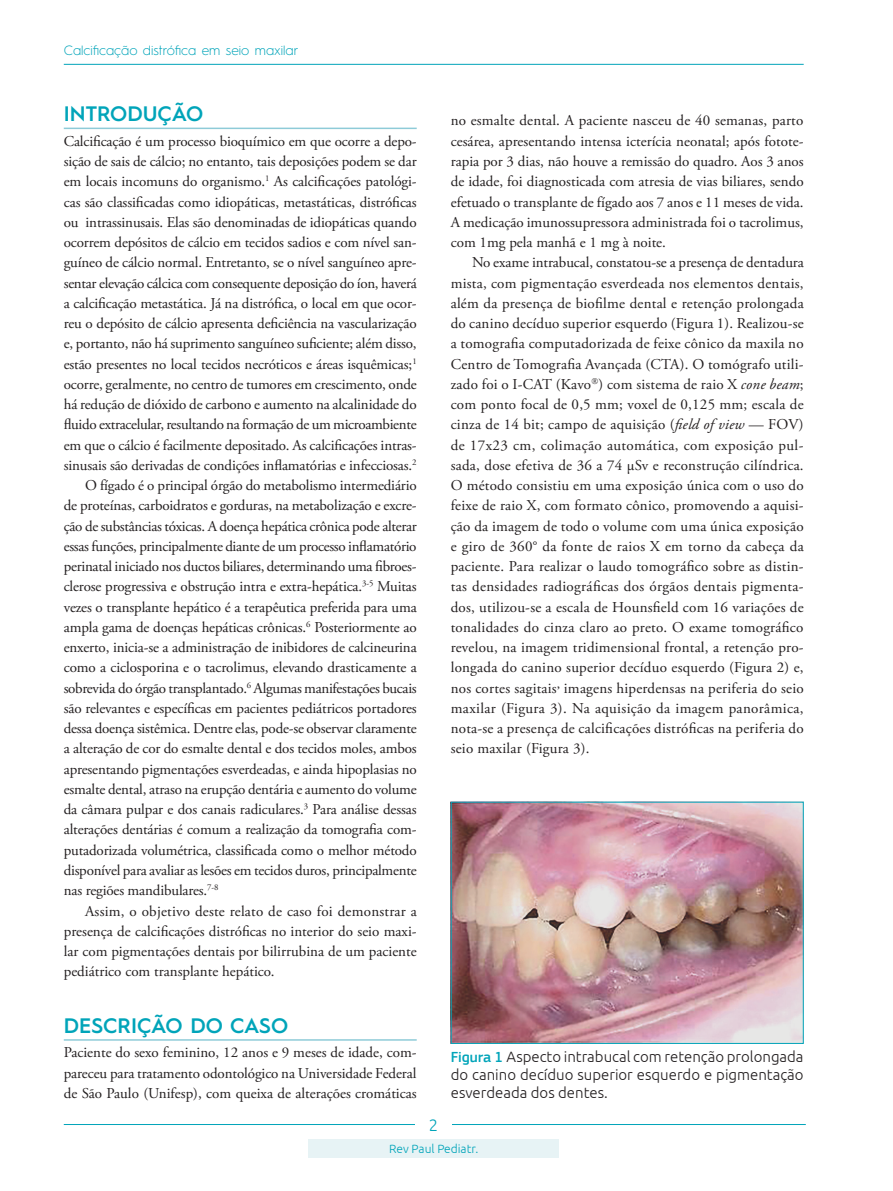
<style>
.page{position:relative;width:893px;height:1191px;background:#fff}
.page>*{position:absolute;margin:0;border:0;box-sizing:border-box;transform-origin:0 0}
.zp_Sub_1{font:600 21px "Hurme Geometric Sans 1";color:#00a4b9}
.t1{font:300 16.5px "Ubuntu";color:#00a4b9}
.zp_Texto{font:15px/20.2px "Adobe Garamond Pro";color:#231f20;text-align:justify}
.zp_texto_primeiro_pa{font:15px/20.2px "Adobe Garamond Pro";color:#231f20;text-align:justify}
.zp_Tit_Tabelas_Figur{font:300 15px/18px "Ubuntu";color:#231f20;text-align:justify}
.t2{font:300 13.5px "Hurme Geometric Sans 1";color:#00a4b9}
.zp_Rodapé{font:300 12px "Ubuntu";color:#00a4b9}
.s1{font-style:italic}
.s2{font-family:"PF Square Sans Pro";font-weight:500;color:#00a4b9}
</style>
<div class="page">
<hr style="left:64px;top:64px;width:740px;height:1px;background:#00a4b9">
<hr style="left:64px;top:1124px;width:742px;height:1px;background:#00a4b9">
<div style="left:415px;top:1111px;width:37px;height:25px;background:#fff"></div>
<hr style="left:64px;top:128px;width:353px;height:1px;background:#8ecbd8">
<hr style="left:64px;top:1039px;width:353px;height:1px;background:#8ecbd8">
<img style="left:453px;top:803px;width:349px;height:238px">
<div style="left:451px;top:801px;width:353px;height:242px;border:1px solid #00a4b9"></div>
<div style="left:309px;top:1138px;width:250px;height:19px;background:#e7f3f5"></div>
<p class="t2" style="left:64px;top:41px;width:236px">Calcificação distrófica em seio maxilar</p>
<p class="zp_Sub_1" style="left:64px;top:99px;width:141px">INTRODUÇÃO</p>
<p class="zp_texto_primeiro_pa" style="left:64px;top:131px;width:355px">Calcificação é um processo bioquímico em que ocorre a depo&shy;sição de sais de cálcio; no entanto, tais deposições podem se dar em locais incomuns do organismo.<sup>1</sup> As calcificações patológi&shy;cas são classificadas como idiopáticas, metastáticas, distróficas ou intrassinusais. Elas são denominadas de idiopáticas quando ocorrem depósitos de cálcio em tecidos sadios e com nível san&shy;guíneo de cálcio normal. Entretanto, se o nível sanguíneo apre&shy;sentar elevação cálcica com consequente deposição do íon, haverá a calcificação metastática. Já na distrófica, o local em que ocor&shy;reu o depósito de cálcio apresenta deficiência na vascularização e, portanto, não há suprimento sanguíneo suficiente; além disso, estão presentes no local tecidos necróticos e áreas isquêmicas;<sup>1 </sup>ocorre, geralmente, no centro de tumores em crescimento, onde há redução de dióxido de carbono e aumento na alcalinidade do fluido extracelular, resultando na formação de um microambiente em que o cálcio é facilmente depositado. As calcificações intras&shy;sinusais são derivadas de condições inflamatórias e infecciosas.<sup>2</sup></p>
<p class="zp_Texto" style="left:64px;top:476px;width:355px;text-indent:21px">O fígado é o principal órgão do metabolismo intermediário de proteínas, carboidratos e gorduras, na metabolização e excre&shy;ção de substâncias tóxicas. A doença hepática crônica pode alterar essas funções, principalmente diante de um processo inflamatório perinatal iniciado nos ductos biliares, determinando uma fibroes&shy;clerose progressiva e obstrução intra e extra-hepática.<sup>3-5</sup> Muitas vezes o transplante hepático é a terapêutica preferida para uma ampla gama de doenças hepáticas crônicas.<sup>6</sup> Posteriormente ao enxerto, inicia-se a administração de inibidores de calcineurina como a ciclosporina e o tacrolimus, elevando drasticamente a sobrevida do órgão transplantado.<sup>6</sup> Algumas manifestações bucais são relevantes e específicas em pacientes pediátricos portadores dessa doença sistêmica. Dentre elas, pode-se observar claramente a alteração de cor do esmalte dental e dos tecidos moles, ambos apresentando pigmentações esverdeadas, e ainda hipoplasias no esmalte dental, atraso na erupção dentária e aumento do volume da câmara pulpar e dos canais radiculares.<sup>3</sup> Para análise dessas alterações dentárias é comum a realização da tomografia com&shy;putadorizada volumétrica, classificada como o melhor método disponível para avaliar as lesões em tecidos duros, principalmente nas regiões mandibulares.<sup>7-8</sup></p>
<p class="zp_Texto" style="left:64px;top:901px;width:355px;text-indent:21px">Assim, o objetivo deste relato de caso foi demonstrar a presença de calcificações distróficas no interior do seio maxi&shy;lar com pigmentações dentais por bilirrubina de um paciente pediátrico com transplante hepático.</p>
<p class="zp_Sub_1" style="left:64px;top:1010px;width:226px">DESCRIÇÃO DO CASO</p>
<p class="zp_texto_primeiro_pa" style="left:64px;top:1043px;width:354px">Paciente do sexo feminino, 12 anos e 9 meses de idade, com&shy;pareceu para tratamento odontológico na Universidade Federal de São Paulo (Unifesp), com queixa de alterações cromáticas</p>
<p class="zp_texto_primeiro_pa" style="left:451px;top:111px;width:354px">no esmalte dental. A paciente nasceu de 40 semanas, parto cesárea, apresentando intensa icterícia neonatal; após fotote&shy;rapia por 3 dias, não houve a remissão do quadro. Aos 3 anos de idade, foi diagnosticada com atresia de vias biliares, sendo efetuado o transplante de fígado aos 7 anos e 11 meses de vida.<br>A medicação imunossupressora administrada foi o tacrolimus, com 1mg pela manhã e 1 mg à noite.</p>
<p class="zp_Texto" style="left:451px;top:253px;width:355px;text-indent:21px">No exame intrabucal, constatou-se a presença de dentadura mista, com pigmentação esverdeada nos elementos dentais, além da presença de biofilme dental e retenção prolongada do canino decíduo superior esquerdo (Figura 1). Realizou-se a tomografia computadorizada de feixe cônico da maxila no Centro de Tomografia Avançada (CTA). O tomógrafo utili&shy;zado foi o I-CAT (Kavo•) com sistema de raio X <span class="s1">cone beam</span>; com ponto focal de 0,5 mm; voxel de 0,125 mm; escala de cinza de 14 bit; campo de aquisição (<span class="s1">field of view</span> — FOV) de 17x23 cm, colimação automática, com exposição pul&shy;sada, dose efetiva de 36 a 74 µSv e reconstrução cilíndrica.<br>O método consistiu em uma exposição única com o uso do feixe de raio X, com formato cônico, promovendo a aquisi&shy;ção da imagem de todo o volume com uma única exposição e giro de 360° da fonte de raios X em torno da cabeça da paciente. Para realizar o laudo tomográfico sobre as distin&shy;tas densidades radiográficas dos órgãos dentais pigmenta&shy;dos, utilizou-se a escala de Hounsfield com 16 variações de tonalidades do cinza claro ao preto. O exame tomográfico revelou, na imagem tridimensional frontal, a retenção pro&shy;longada do canino superior decíduo esquerdo (Figura 2) e, nos cortes sagitais, imagens hiperdensas na periferia do seio maxilar (Figura 3). Na aquisição da imagem panorâmica, nota-se a presença de calcificações distróficas na periferia do seio maxilar (Figura 3).</p>
<p class="zp_Tit_Tabelas_Figur" style="left:451px;top:1047px;width:354px"><span class="s2">Figura 1</span> Aspecto intrabucal com retenção prolongada do canino decíduo superior esquerdo e pigmentação esverdeada dos dentes.</p>
<p class="t1" style="left:429px;top:1114px;width:11px">2</p>
<p class="zp_Rodapé" style="left:348px;top:1141px;width:173px">Rev Paul Pedi tr. 201X;XX(X):1-4</p>
<p class="zp_Rodapé" style="left:389px;top:1141px;width:91px">Rev Paul Pediatr.</p>
</div>
